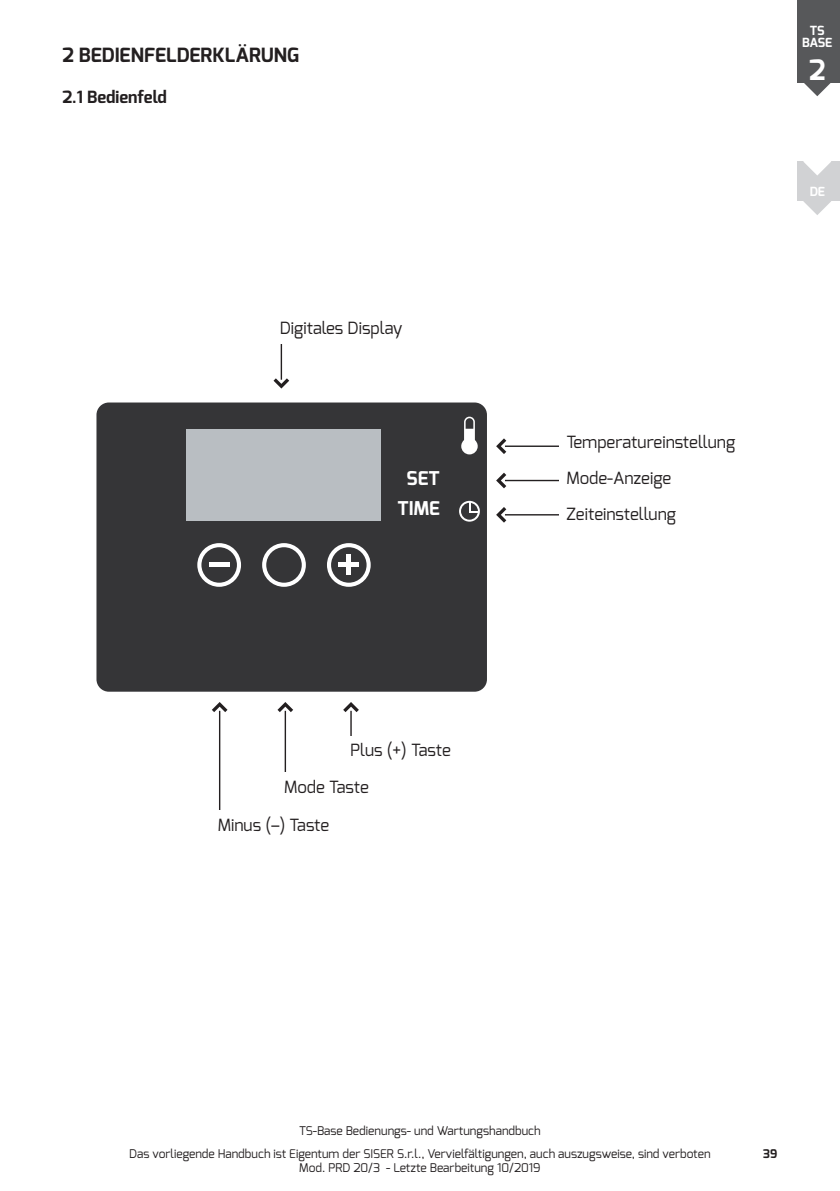
<style>
.page{position:relative;width:840px;height:1191px;background:#fff}
.page>*{position:absolute;margin:0;border:0;box-sizing:border-box;transform-origin:0 0}
.t1{font:700 28px "Exo";color:#fff}
.t2{font:700 19.6px "Exo";color:#231f20}
.t3{font:700 19px/30.2px "Exo";color:#fff;text-align:center}
.t4{font:16.8px/36px "Exo";color:#231f20}
.t5{font:700 16.8px "Exo";color:#231f20}
.t6{font:700 12.6px/11.2px "Exo";letter-spacing:-.02em;color:#fff;text-align:center}
.t7{font:12px/14.4px "Exo";color:#231f20;text-align:center}
.t8{font:700 12px "Exo";color:#231f20}
</style>
<div class="page">
<svg style="left:802px;top:82px;width:28px;height:14px"></svg>
<div style="left:797px;top:0;width:42px;height:82px;background:#57585a"></div>
<div style="left:96px;top:402px;width:390px;height:289px;background:#353537;border-radius:12px"></div>
<div style="left:186px;top:429px;width:194px;height:91px;background:#b9bec2"></div>
<svg style="left:197px;top:543px;width:44px;height:44px"></svg>
<hr style="left:209px;top:563px;width:20px;height:4px;background:#fff">
<svg style="left:262px;top:543px;width:44px;height:44px"></svg>
<svg style="left:327px;top:543px;width:43px;height:44px"></svg>
<hr style="left:338px;top:563px;width:21px;height:4px;background:#fff">
<hr style="left:346px;top:554px;width:4px;height:21px;background:#fff">
<svg style="left:461px;top:416px;width:17px;height:39px"></svg>
<svg style="left:459px;top:501px;width:20px;height:20px"></svg>
<hr style="left:504px;top:480px;width:54px;height:1px;background:#231f20">
<svg style="left:496px;top:473px;width:10px;height:15px"></svg>
<hr style="left:504px;top:445px;width:54px;height:2px;background:#231f20">
<svg style="left:496px;top:438px;width:10px;height:16px"></svg>
<hr style="left:504px;top:514px;width:54px;height:1px;background:#231f20">
<svg style="left:496px;top:507px;width:10px;height:15px"></svg>
<hr style="left:284px;top:711px;width:2px;height:60px;background:#231f20">
<svg style="left:277px;top:702px;width:16px;height:10px"></svg>
<hr style="left:280px;top:345px;width:2px;height:35px;background:#231f20">
<svg style="left:273px;top:378px;width:16px;height:10px"></svg>
<svg style="left:343px;top:702px;width:15px;height:34px"></svg>
<hr style="left:219px;top:711px;width:1px;height:98px;background:#231f20">
<svg style="left:212px;top:702px;width:15px;height:10px"></svg>
<svg style="left:803px;top:201px;width:27px;height:14px"></svg>
<div style="left:797px;top:161px;width:42px;height:40px;background:#d1d2d4"></div>
<svg style="left:803px;top:161px;width:27px;height:14px"></svg>
<h2 class="t2" style="left:62px;top:43px;width:238px">2 BEDIENFELDERKLÄRUNG</h2>
<h3 class="t5" style="left:62px;top:86px;width:106px">2.1 Bedienfeld</h3>
<h3 class="t4" style="left:279px;top:310px;width:124px">Digitales Display</h3>
<h3 class="t3" style="left:397px;top:463px;width:44px">SET<br>TIME</h3>
<h3 class="t4" style="left:350px;top:732px;width:102px">Plus (+) Taste</h3>
<h3 class="t4" style="left:284px;top:769px;width:86px">Mode Taste</h3>
<h3 class="t4" style="left:217px;top:806px;width:113px">Minus (–) Taste</h3>
<p class="t6" style="left:801px;top:25px;width:32px">TS<br>BASE</p>
<h1 class="t1" style="left:808px;top:52px;width:18px">2</h1>
<p class="t6" style="left:809px;top:186px;width:17px">DE</p>
<h3 class="t4" style="left:566px;top:424px;width:170px">Temperatureinstellung<br>Mode-Anzeige<br>Zeiteinstellung</h3>
<p class="t7" style="left:299px;top:1123px;width:243px">TS-Base Bedienungs- und Wartungshandbuch</p>
<p class="t7" style="left:129px;top:1146px;width:582px">Das vorliegende Handbuch ist Eigentum der SISER S.r.l., Vervielfältigungen, auch auszugsweise, sind verboten<br>Mod. PRD 20/3 - Letzte Bearbeitung 10/2019</p>
<p class="t8" style="left:762px;top:1145px;width:16px">39</p>
</div>
